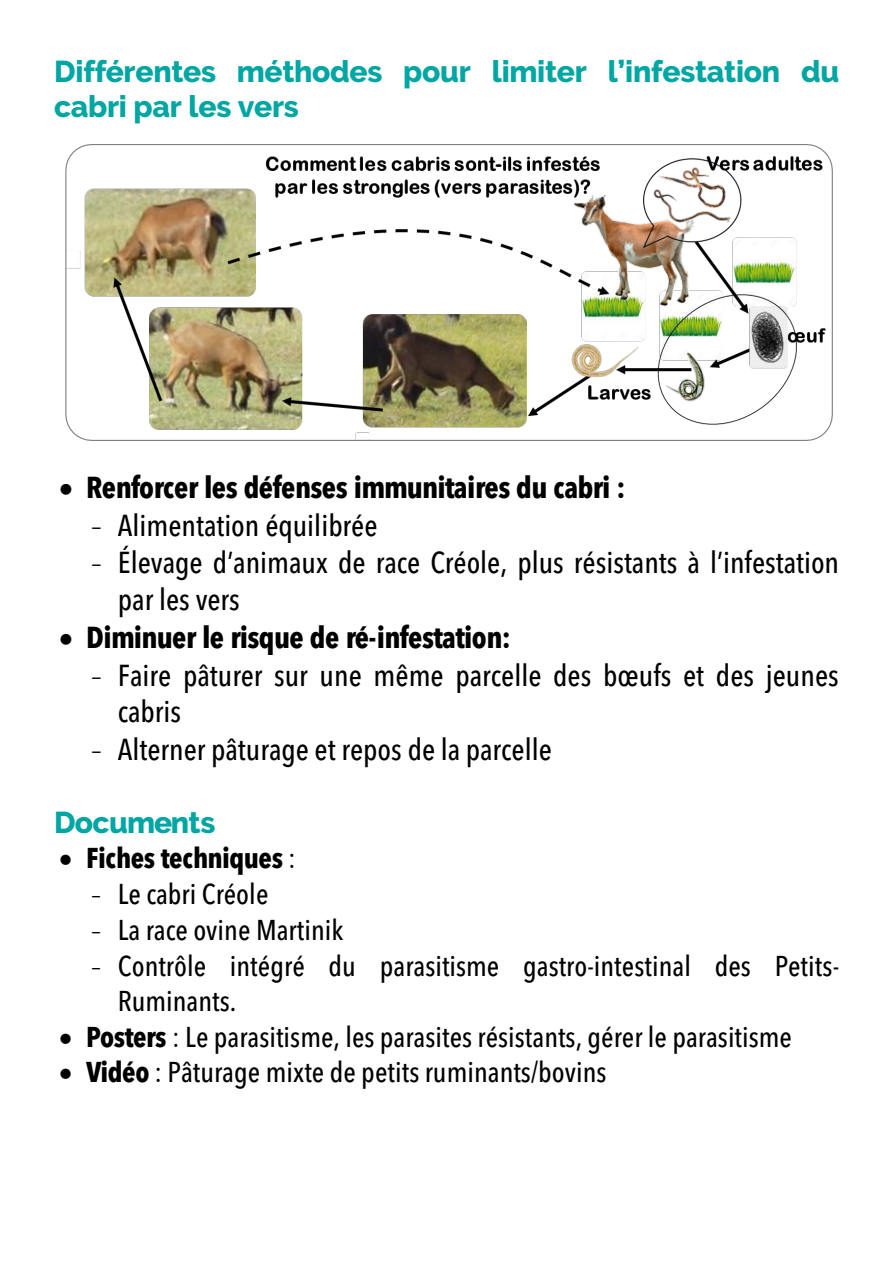
<style>
.page{position:relative;width:893px;height:1263px;background:#fff}
.page>*{position:absolute;margin:0;border:0;box-sizing:border-box;transform-origin:0 0}
.t1{font:500 condensed 30px/36.9px "Avenir Next LT Pro";color:#000}
.t2{font:700 condensed 30px "Avenir Next LT Pro";letter-spacing:-.02em;color:#000}
.t3{font:800 30px/35.2px "Raleway";letter-spacing:-.01em;color:#00a6a3}
.t4{font:500 condensed 28.5px/35.1px "Avenir Next LT Pro";color:#000}
.t5{font:700 condensed 28.5px "Avenir Next LT Pro";letter-spacing:-.015em;color:#000}
.s1{font-family:"Sylfaen";font-weight:400;font-stretch:normal}
.s2{font-weight:500}
.s3{font-weight:700}
</style>
<div class="page">
<img style="left:65px;top:144px;width:768px;height:297px">
<p class="t3" style="left:54px;top:54px;width:787px">Différentes méthodes pour limiter l’infestation du cabri par les vers</p>
<h6 class="t2" style="left:59px;top:469px;width:568px">• Renforcer les défenses immunitaires du cabri :</h6>
<h6 class="t1" style="left:91px;top:507px;width:288px"><span class="s1">-</span> Alimentation équilibrée</h6>
<h6 class="t1" style="left:118px;top:544px;width:723px;text-indent:-27px"><span class="s1">-</span> Élevage d’animaux de race Créole, plus résistants à l’infestation par les vers</h6>
<h6 class="t2" style="left:59px;top:619px;width:453px">• Diminuer le risque de ré-infestation:</h6>
<h6 class="t1" style="left:118px;top:657px;width:722px;text-indent:-27px"><span class="s1">-</span> Faire pâturer sur une même parcelle des bœufs et des jeunes cabris</h6>
<h6 class="t1" style="left:91px;top:731px;width:463px"><span class="s1">-</span> Alterner pâturage et repos de la parcelle</h6>
<h6 class="t3" style="left:54px;top:805px;width:163px">Documents</h6>
<h6 class="t5" style="left:59px;top:841px;width:238px">• Fiches techniques <span class="s2">:</span></h6>
<h6 class="t4" style="left:91px;top:876px;width:179px"><span class="s1">-</span> Le cabri Créole</h6>
<h6 class="t4" style="left:91px;top:912px;width:254px"><span class="s1">-</span> La race ovine Martinik</h6>
<h6 class="t4" style="left:118px;top:948px;width:723px;text-indent:-27px"><span class="s1">-</span> Contrôle intégré du parasitisme gastro-intestinal des Petits-<br>Ruminants.</h6>
<h6 class="t4" style="left:59px;top:1019px;width:735px">• <span class="s3">Posters</span> : Le parasitisme, les parasites résistants, gérer le parasitisme</h6>
<h6 class="t4" style="left:59px;top:1055px;width:549px">• <span class="s3">Vidéo</span> : Pâturage mixte de petits ruminants/bovins</h6>
</div>
